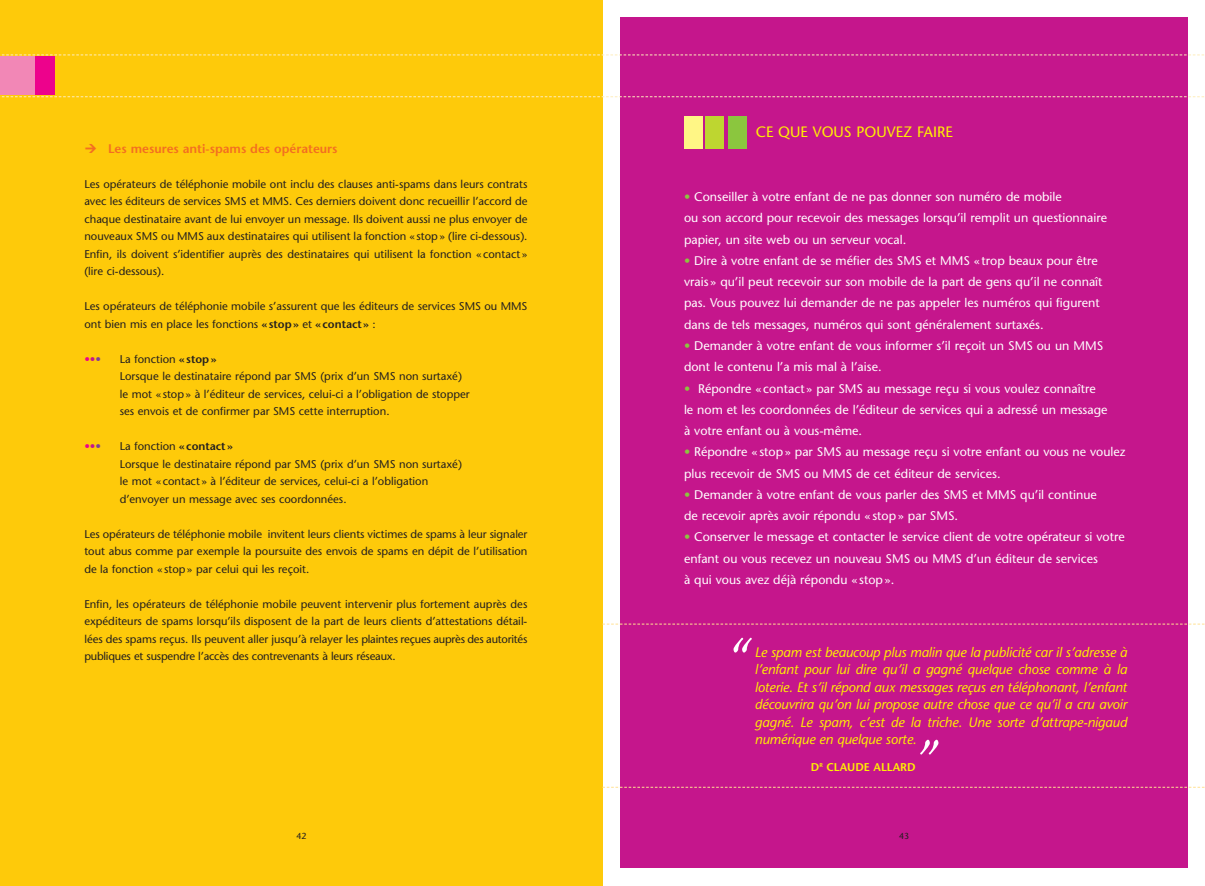
<style>
.page{position:relative;width:1205px;height:886px;background:#fff}
.page>*{position:absolute;margin:0;border:0;box-sizing:border-box;transform-origin:0 0}
.t1{font:italic 50px "Stone Informal";color:#fff}
.t2{font:15px "Stone Sans";color:#fff101}
.t3{font:italic 13.75px/17.5px "Stone Sans";letter-spacing:-.01em;color:#fff101;text-align:justify}
.t4{font:12.5px/21.2px "Stone Sans";color:#fff}
.t5{font:600 12.5px "Stone Sans";color:#f36e21}
.t6{font:11.25px/17.5px "Stone Sans";color:#231f20;text-align:justify}
.t7{font:600 11.25px "Stone Sans";color:#fff101}
.t8{font:11.25px "Stone Sans";color:#ed028c}
.t9{font:8.75px "Stone Sans";color:#231f20}
.s1{font-weight:600}
.s2{color:#c5168c}
.s3{color:#7e3e98}
.s4{color:#8bc63e}
</style>
<div class="page">
<div style="left:0;top:0;width:602px;height:886px;background:#feca0a"></div>
<div style="left:620px;top:18px;width:567px;height:850px;background:#c5168c"></div>
<svg style="left:0;top:96px;width:1204px;height:1px"></svg>
<svg style="left:1px;top:54px;width:1203px;height:1px"></svg>
<div style="left:0;top:57px;width:55px;height:38px;background:#f287b6"></div>
<div style="left:35px;top:57px;width:20px;height:38px;background:#ed028c"></div>
<div style="left:684px;top:116px;width:18px;height:33px;background:#fff685"></div>
<div style="left:706px;top:116px;width:18px;height:33px;background:#bed630"></div>
<div style="left:728px;top:116px;width:18px;height:33px;background:#8bc63e"></div>
<svg style="left:602px;top:624px;width:603px;height:1px"></svg>
<svg style="left:602px;top:787px;width:603px;height:1px"></svg>
<p class="t5" style="left:108px;top:143px;width:231px">Les mesures anti-spams des opérateurs</p>
<p class="t6" style="left:84px;top:176px;width:445px">Les opérateurs de téléphonie mobile ont inclu des clauses anti-spams dans leurs contrats avec les éditeurs de services SMS et MMS. Ces derniers doivent donc recueillir l’accord de chaque destinataire avant de lui envoyer un message. Ils doivent aussi ne plus envoyer de nouveaux SMS ou MMS aux destinataires qui utilisent la fonction «stop» (lire ci-dessous).<br>Enfin, ils doivent s’identifier auprès des destinataires qui utilisent la fonction «contact» (lire ci-dessous).</p>
<p class="t6" style="left:84px;top:299px;width:445px">Les opérateurs de téléphonie mobile s’assurent que les éditeurs de services SMS ou MMS ont bien mis en place les fonctions <span class="s1">«stop»</span> et <span class="s1">«contact»</span> :</p>
<p class="t8" style="left:84px;top:354px;width:18px">•<span class="s2">•</span><span class="s3">•</span></p>
<p class="t6" style="left:120px;top:351px;width:351px;text-align:left">La fonction <span class="s1">«stop»<br></span>Lorsque le destinataire répond par SMS (prix d’un SMS non surtaxé) le mot «stop» à l’éditeur de services, celui-ci a l’obligation de stopper ses envois et de confirmer par SMS cette interruption.</p>
<p class="t8" style="left:84px;top:442px;width:18px">•<span class="s2">•</span><span class="s3">•</span></p>
<p class="t6" style="left:120px;top:439px;width:344px;text-align:left">La fonction <span class="s1">«contact»<br></span>Lorsque le destinataire répond par SMS (prix d’un SMS non surtaxé) le mot «contact» à l’éditeur de services, celui-ci a l’obligation d’envoyer un message avec ses coordonnées.</p>
<p class="t6" style="left:84px;top:526px;width:445px">Les opérateurs de téléphonie mobile invitent leurs clients victimes de spams à leur signaler tout abus comme par exemple la poursuite des envois de spams en dépit de l’utilisation de la fonction «stop» par celui qui les reçoit.</p>
<p class="t6" style="left:84px;top:596px;width:445px">Enfin, les opérateurs de téléphonie mobile peuvent intervenir plus fortement auprès des expéditeurs de spams lorsqu’ils disposent de la part de leurs clients d’attestations détail&shy;lées des spams reçus. Ils peuvent aller jusqu’à relayer les plaintes reçues auprès des autorités publiques et suspendre l’accès des contrevenants à leurs réseaux.</p>
<h2 class="t2" style="left:756px;top:126px;width:198px">CE QUE VOUS POUVEZ FAIRE</h2>
<p class="t4" style="left:684px;top:188px;width:425px"><span class="s4">•</span> Conseiller à votre enfant de ne pas donner son numéro de mobile<br>ou son accord pour recevoir des messages lorsqu’il remplit un questionnaire papier, un site web ou un serveur vocal.</p>
<p class="t4" style="left:684px;top:251px;width:420px"><span class="s4">•</span> Dire à votre enfant de se méfier des SMS et MMS «trop beaux pour être vrais» qu’il peut recevoir sur son mobile de la part de gens qu’il ne connaît pas. Vous pouvez lui demander de ne pas appeler les numéros qui figurent dans de tels messages, numéros qui sont généralement surtaxés.</p>
<p class="t4" style="left:684px;top:336px;width:421px"><span class="s4">•</span> Demander à votre enfant de vous informer s’il reçoit un SMS ou un MMS dont le contenu l’a mis mal à l’aise.</p>
<p class="t4" style="left:684px;top:379px;width:425px"><span class="s4">•</span> Répondre «contact» par SMS au message reçu si vous voulez connaître le nom et les coordonnées de l’éditeur de services qui a adressé un message à votre enfant ou à vous-même.</p>
<p class="t4" style="left:684px;top:443px;width:443px"><span class="s4">•</span> Répondre «stop» par SMS au message reçu si votre enfant ou vous ne voulez plus recevoir de SMS ou MMS de cet éditeur de services.</p>
<p class="t4" style="left:684px;top:485px;width:414px"><span class="s4">•</span> Demander à votre enfant de vous parler des SMS et MMS qu’il continue de recevoir après avoir répondu «stop» par SMS.</p>
<p class="t4" style="left:684px;top:528px;width:442px"><span class="s4">•</span> Conserver le message et contacter le service client de votre opérateur si votre enfant ou vous recevez un nouveau SMS ou MMS d’un éditeur de services<br>à qui vous avez déjà répondu «stop».</p>
<h1 class="t1" style="left:728px;top:638px;width:26px">“</h1>
<p class="t3" style="left:755px;top:645px;width:374px">Le spam est beaucoup plus malin que la publicité car il s’adresse à l’enfant pour lui dire qu’il a gagné quelque chose comme à la loterie. Et s’il répond aux messages reçus en téléphonant, l’enfant découvrira qu’on lui propose autre chose que ce qu’il a cru avoir gagné. Le spam, c’est de la triche. Une sorte d’attrape-nigaud numérique en quelque sorte.</p>
<p class="t7" style="left:811px;top:762px;width:106px">D<sup>R</sup> CLAUDE ALLARD</p>
<h1 class="t1" style="left:914px;top:740px;width:26px">”</h1>
<p class="t9" style="left:296px;top:833px;width:12px">42</p>
<p class="t9" style="left:899px;top:833px;width:12px">43</p>
</div>
